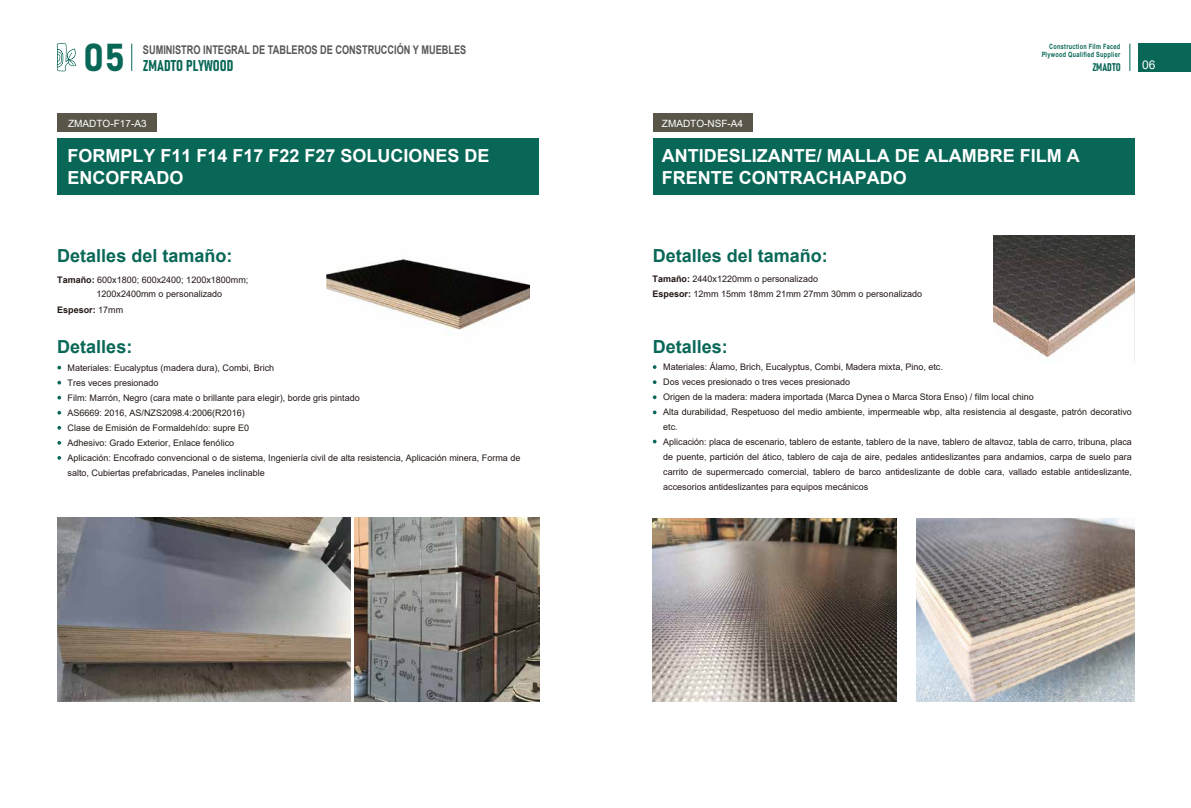
<style>
.page{position:relative;width:1191px;height:808px;background:#fff}
.page>*{position:absolute;margin:0;border:0;box-sizing:border-box;transform-origin:0 0}
.t1{font:38.4px "Bahnschrift";color:#086756}
.t2{font:700 18px/22px "Arial";color:#fff}
.t3{font:700 18px "Arial";color:#086756}
.t4{font:15.5px "Bahnschrift";color:#086756}
.t5{font:700 12px "Arial";color:#595757;scale:.77 1}
.t6{font:12px "Arial";color:#fff}
.t7{font:11px "Bahnschrift";color:#086756}
.t8{font:10px "Arial";color:#fff}
.t9{font:9px/15px "Arial";color:#221815}
.t10{font:700 9px "Arial";color:#221815}
.t11{font:700 7.2px/8.7px "Arial";letter-spacing:.05em;color:#086756;text-align:right;scale:.77 1}
.s1{font-weight:700}
.s2{font-weight:400}
</style>
<div class="page">
<div style="left:57px;top:138px;width:482px;height:57px;background:#086756"></div>
<div style="left:57px;top:114px;width:100px;height:18px;background:#595649"></div>
<div style="left:653px;top:138px;width:481px;height:57px;background:#086756"></div>
<div style="left:653px;top:114px;width:99px;height:18px;background:#595649"></div>
<svg style="left:653px;top:365px;width:3px;height:4px"></svg>
<svg style="left:653px;top:380px;width:3px;height:4px"></svg>
<svg style="left:653px;top:395px;width:3px;height:4px"></svg>
<svg style="left:653px;top:410px;width:3px;height:4px"></svg>
<svg style="left:57px;top:366px;width:4px;height:3px"></svg>
<svg style="left:57px;top:381px;width:4px;height:3px"></svg>
<svg style="left:57px;top:396px;width:4px;height:4px"></svg>
<svg style="left:57px;top:411px;width:4px;height:4px"></svg>
<svg style="left:57px;top:426px;width:4px;height:4px"></svg>
<svg style="left:57px;top:456px;width:4px;height:4px"></svg>
<svg style="left:57px;top:441px;width:4px;height:4px"></svg>
<img style="left:354px;top:517px;width:185px;height:184px">
<img style="left:57px;top:517px;width:293px;height:184px">
<svg style="left:57px;top:43px;width:19px;height:28px"></svg>
<svg style="left:131px;top:44px;width:1px;height:27px"></svg>
<svg style="left:1129px;top:44px;width:1px;height:27px"></svg>
<div style="left:1139px;top:43px;width:52px;height:28px;background:#086756"></div>
<img style="left:993px;top:236px;width:141px;height:126px">
<img style="left:916px;top:518px;width:218px;height:183px">
<img style="left:653px;top:518px;width:243px;height:183px">
<img style="left:326px;top:259px;width:203px;height:71px">
<h1 class="t1" style="left:83px;top:28px;width:44px">05</h1>
<h3 class="t5" style="left:143px;top:41px;width:421px">SUMINISTRO INTEGRAL DE TABLEROS DE CONSTRUCCIÓN Y MUEBLES</h3>
<p class="t11" style="left:1041px;top:42px;width:104px">Construction Film Faced<br>Plywood Qualified Supplier</p>
<h3 class="t4" style="left:143px;top:54px;width:92px">ZMADTO PLYWOOD</h3>
<h3 class="t6" style="left:1142px;top:56px;width:15px">06</h3>
<p class="t7" style="left:1092px;top:59px;width:30px">ZMADTO</p>
<p class="t8" style="left:68px;top:116px;width:80px">ZMADTO-F17-A3</p>
<p class="t8" style="left:662px;top:116px;width:83px">ZMADTO-NSF-A4</p>
<h2 class="t2" style="left:67px;top:145px;width:424px">FORMPLY F11 F14 F17 F22 F27 SOLUCIONES DE<br>ENCOFRADO</h2>
<h2 class="t2" style="left:662px;top:145px;width:419px">ANTIDESLIZANTE/ MALLA DE ALAMBRE FILM A<br>FRENTE CONTRACHAPADO</h2>
<h2 class="t3" style="left:57px;top:243px;width:177px">Detalles del tamaño:</h2>
<h2 class="t3" style="left:653px;top:243px;width:177px">Detalles del tamaño:</h2>
<p class="t9" style="left:57px;top:272px;width:193px"><span class="s1">Tamaño:</span> 600x1800; 600x2400; 1200x1800mm;</p>
<p class="t10" style="left:57px;top:303px;width:68px">Espesor: <span class="s2">17mm</span></p>
<p class="t9" style="left:97px;top:286px;width:127px">1200x2400mm o personalizado</p>
<p class="t9" style="left:652px;top:272px;width:271px"><span class="s1">Tamaño:</span> 2440x1220mm o personalizado<br><span class="s1">Espesor:</span> 12mm 15mm 18mm 21mm 27mm 30mm o personalizado</p>
<h2 class="t3" style="left:57px;top:334px;width:77px">Detalles:</h2>
<h2 class="t3" style="left:653px;top:334px;width:77px">Detalles:</h2>
<p class="t9" style="left:68px;top:360px;width:454px">Materiales: Eucalyptus (madera dura), Combi, Brich<br>Tres veces presionado<br>Film: Marrón, Negro (cara mate o brillante para elegir), borde gris pintado<br>AS6669: 2016, AS/NZS2098.4:2006(R2016)<br>Clase de Emisión de Formaldehído: supre E0<br>Adhesivo: Grado Exterior, Enlace fenólico<br>Aplicación: Encofrado convencional o de sistema, Ingeniería civil de alta resistencia, Aplicación minera, Forma de salto, Cubiertas prefabricadas, Paneles inclinable</p>
<p class="t9" style="left:663px;top:359px;width:470px">Materiales: Álamo, Brich, Eucalyptus, Combi, Madera mixta, Pino, etc.<br>Dos veces presionado o tres veces presionado<br>Origen de la madera: madera importada (Marca Dynea o Marca Stora Enso) / film local chino<br>Alta durabilidad, Respetuoso del medio ambiente, impermeable wbp, alta resistencia al desgaste, patrón decorativo etc.<br>Aplicación: placa de escenario, tablero de estante, tablero de la nave, tablero de altavoz, tabla de carro, tribuna, placa de puente, partición del ático, tablero de caja de aire, pedales antideslizantes para andamios, carpa de suelo para carrito de supermercado comercial, tablero de barco antideslizante de doble cara, vallado estable antideslizante, accesorios antideslizantes para equipos mecánicos</p>
</div>
